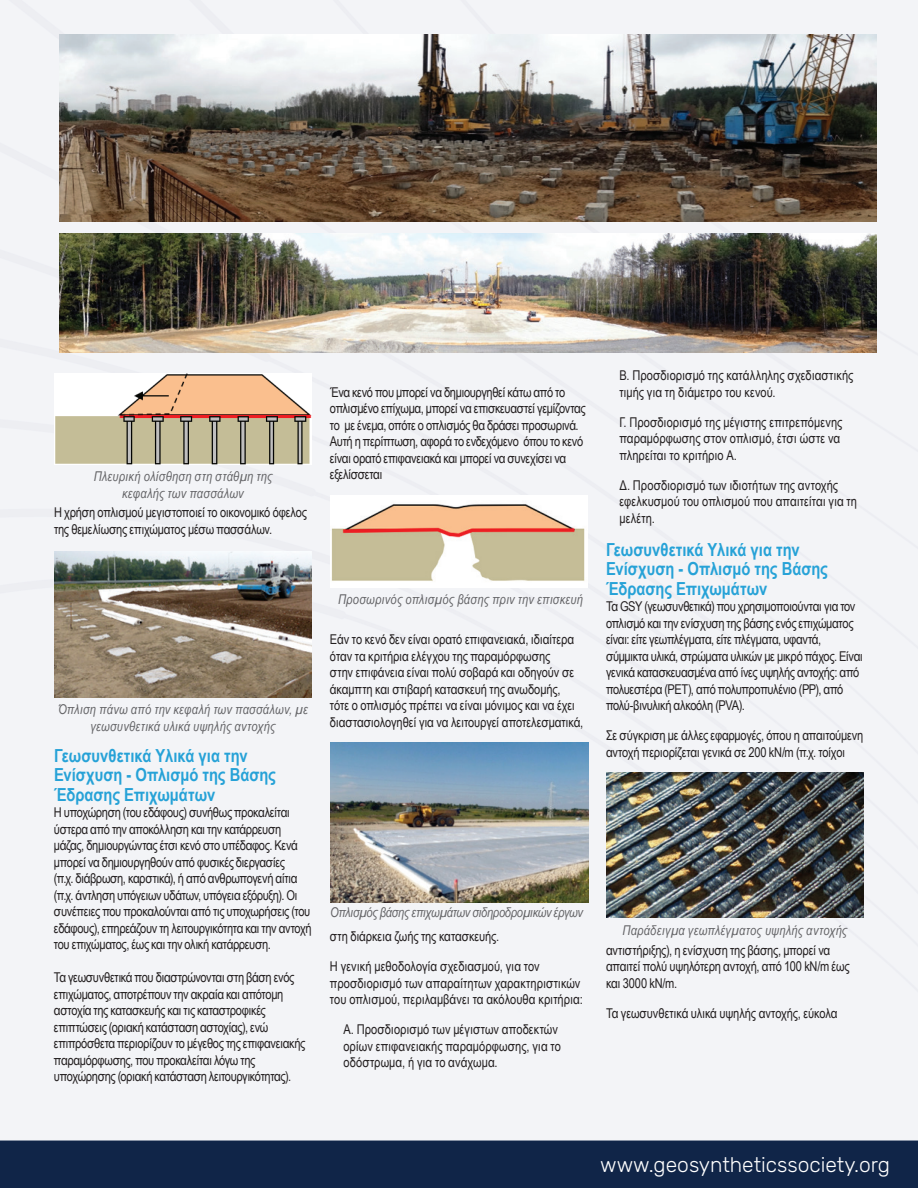
<style>
.page{position:relative;width:918px;height:1188px;background:#fff}
.page>*{position:absolute;margin:0;border:0;box-sizing:border-box;transform-origin:0 0}
.t1{font:300 21px "Rubik";color:#fff}
.t2{font:700 18px/19.5px "Arial Narrow";color:#26a2d7}
.t3{font:13.5px/16.5px "Arial Narrow";letter-spacing:-.02em;color:#231f20}
.t4{font:13.5px/16.5px "Arial Narrow";letter-spacing:.005em;color:#231f20}
.t5{font:13.5px/16.5px "Arial Narrow";color:#231f20}
.t6{font:italic 13.5px/16.5px "Arial Narrow";letter-spacing:.01em;color:#636366;text-align:center}
.t7{font:italic 13.5px "Arial Narrow";letter-spacing:-.025em;color:#636366}
</style>
<div class="page">
<div style="left:0;top:1140px;width:918px;height:48px;background:#102548"></div>
<div style="left:0;top:0;width:918px;height:1140px;background:#f3f4f7"></div>
<img style="left:54px;top:552px;width:258px;height:145px">
<img style="left:59px;top:35px;width:818px;height:165px">
<img style="left:59px;top:200px;width:818px;height:187px">
<img style="left:330px;top:496px;width:258px;height:91px">
<img style="left:331px;top:742px;width:258px;height:161px">
<img style="left:606px;top:772px;width:258px;height:145px">
<img style="left:54px;top:373px;width:258px;height:92px">
<p class="t6" style="left:94px;top:468px;width:180px">Πλευρική ολίσθηση στη στάθμη της κεφαλής των πασσάλων</p>
<p class="t3" style="left:54px;top:504px;width:254px">Η χρήση οπλισμού μεγιστοποιεί το οικονομικό όφελος της θεμελίωσης επιχώματος μέσω πασσάλων.</p>
<p class="t3" style="left:330px;top:383px;width:257px">Ένα κενό που μπορεί να δημιουργηθεί κάτω από το οπλισμένο επίχωμα, μπορεί να επισκευαστεί γεμίζοντας το με ένεμα, οπότε ο οπλισμός θα δράσει προσωρινά.<br>Αυτή η περίπτωση, αφορά το ενδεχόμενο όπου το κενό είναι ορατό επιφανειακά και μπορεί να συνεχίσει να εξελίσσεται</p>
<p class="t6" style="left:58px;top:701px;width:251px">Όπλιση πάνω από την κεφαλή των πασσάλων, με γεωσυνθετικά υλικά υψηλής αντοχής</p>
<h2 class="t2" style="left:54px;top:745px;width:223px">Γεωσυνθετικά Υλικά για την<br>Ενίσχυση - Οπλισμό της Βάσης<br>Έδρασης Επιχωμάτων</h2>
<p class="t3" style="left:54px;top:804px;width:259px">Η υποχώρηση (του εδάφους) συνήθως προκαλείται ύστερα από την αποκόλληση και την κατάρρευση μάζας, δημιουργώντας έτσι κενό στο υπέδαφος. Κενά μπορεί να δημιουργηθούν από φυσικές διεργασίες<br>(π.χ. διάβρωση, καρστικά), ή από ανθρωπογενή αίτια (π.χ. άντληση υπόγειων υδάτων, υπόγεια εξόρυξη). Οι συνέπειες που προκαλούνται από τις υποχωρήσεις (του εδάφους), επηρεάζουν τη λειτουργικότητα και την αντοχή του επιχώματος, έως και την ολική κατάρρευση.</p>
<p class="t3" style="left:54px;top:969px;width:253px">Τα γεωσυνθετικά που διαστρώνονται στη βάση ενός επιχώματος, αποτρέπουν την ακραία και απότομη αστοχία της κατασκευής και τις καταστροφικές επιπτώσεις (οριακή κατάσταση αστοχίας), ενώ επιπρόσθετα περιορίζουν το μέγεθος της επιφανειακής παραμόρφωσης, που προκαλείται λόγω της υποχώρησης (οριακή κατάσταση λειτουργικότητας).</p>
<p class="t6" style="left:338px;top:590px;width:246px">Προσωρινός οπλισμός βάσης πριν την επισκευή</p>
<p class="t3" style="left:330px;top:631px;width:255px">Εάν το κενό δεν είναι ορατό επιφανειακά, ιδιαίτερα όταν τα κριτήρια ελέγχου της παραμόρφωσης<br>στην επιφάνεια είναι πολύ σοβαρά και οδηγούν σε άκαμπτη και στιβαρή κατασκευή της ανωδομής,<br>τότε ο οπλισμός πρέπει να είναι μόνιμος και να έχει διαστασιολογηθεί για να λειτουργεί αποτελεσματικά,</p>
<p class="t7" style="left:330px;top:903px;width:254px">Οπλισμός βάσης επιχωμάτων σιδηροδρομικών έργων</p>
<p class="t3" style="left:330px;top:928px;width:171px">στη διάρκεια ζωής της κατασκευής.</p>
<p class="t5" style="left:330px;top:958px;width:254px">Η γενική μεθοδολογία σχεδιασμού, για τον προσδιορισμό των απαραίτητων χαρακτηριστικών του οπλισμού, περιλαμβάνει τα ακόλουθα κριτήρια:</p>
<p class="t4" style="left:343px;top:1021px;width:219px">Α. Προσδιορισμό των μέγιστων αποδεκτών ορίων επιφανειακής παραμόρφωσης, για το οδόστρωμα, ή για το ανάχωμα.</p>
<p class="t5" style="left:619px;top:367px;width:236px">Β. Προσδιορισμό της κατάλληλης σχεδιαστικής τιμής για τη διάμετρο του κενού.</p>
<p class="t4" style="left:619px;top:413px;width:224px">Γ. Προσδιορισμό της μέγιστης επιτρεπόμενης παραμόρφωσης στον οπλισμό, έτσι ώστε να πληρείται το κριτήριο Α.</p>
<p class="t4" style="left:619px;top:476px;width:239px">Δ. Προσδιορισμό των ιδιοτήτων της αντοχής εφελκυσμού του οπλισμού που απαιτείται για τη μελέτη.</p>
<h2 class="t2" style="left:606px;top:539px;width:223px">Γεωσυνθετικά Υλικά για την<br>Ενίσχυση - Οπλισμό της Βάσης<br>Έδρασης Επιχωμάτων</h2>
<p class="t3" style="left:606px;top:598px;width:258px">Τα GSY (γεωσυνθετικά) που χρησιμοποιούνται για τον οπλισμό και την ενίσχυση της βάσης ενός επιχώματος είναι: είτε γεωπλέγματα, είτε πλέγματα, υφαντά, σύμμικτα υλικά, στρώματα υλικών με μικρό πάχος. Είναι γενικά κατασκευασμένα από ίνες υψηλής αντοχής: από πολυεστέρα (PET), από πολυπροπυλένιο (PP), από πολύ-βινυλική αλκοόλη (PVA).</p>
<p class="t3" style="left:606px;top:727px;width:259px">Σε σύγκριση με άλλες εφαρμογές, όπου η απαιτούμενη αντοχή περιορίζεται γενικά σε 200 kN/m (π.χ. τοίχοι</p>
<p class="t6" style="left:623px;top:922px;width:226px">Παράδειγμα γεωπλέγματος υψηλής αντοχής</p>
<p class="t3" style="left:606px;top:941px;width:245px">αντιστήριξης), η ενίσχυση της βάσης, μπορεί να απαιτεί πολύ υψηλότερη αντοχή, από 100 kN/m έως και 3000 kN/m.</p>
<p class="t3" style="left:606px;top:1004px;width:233px">Τα γεωσυνθετικά υλικά υψηλής αντοχής, εύκολα</p>
<h1 class="t1" style="left:600px;top:1153px;width:291px">www.geosyntheticssociety.org</h1>
</div>
